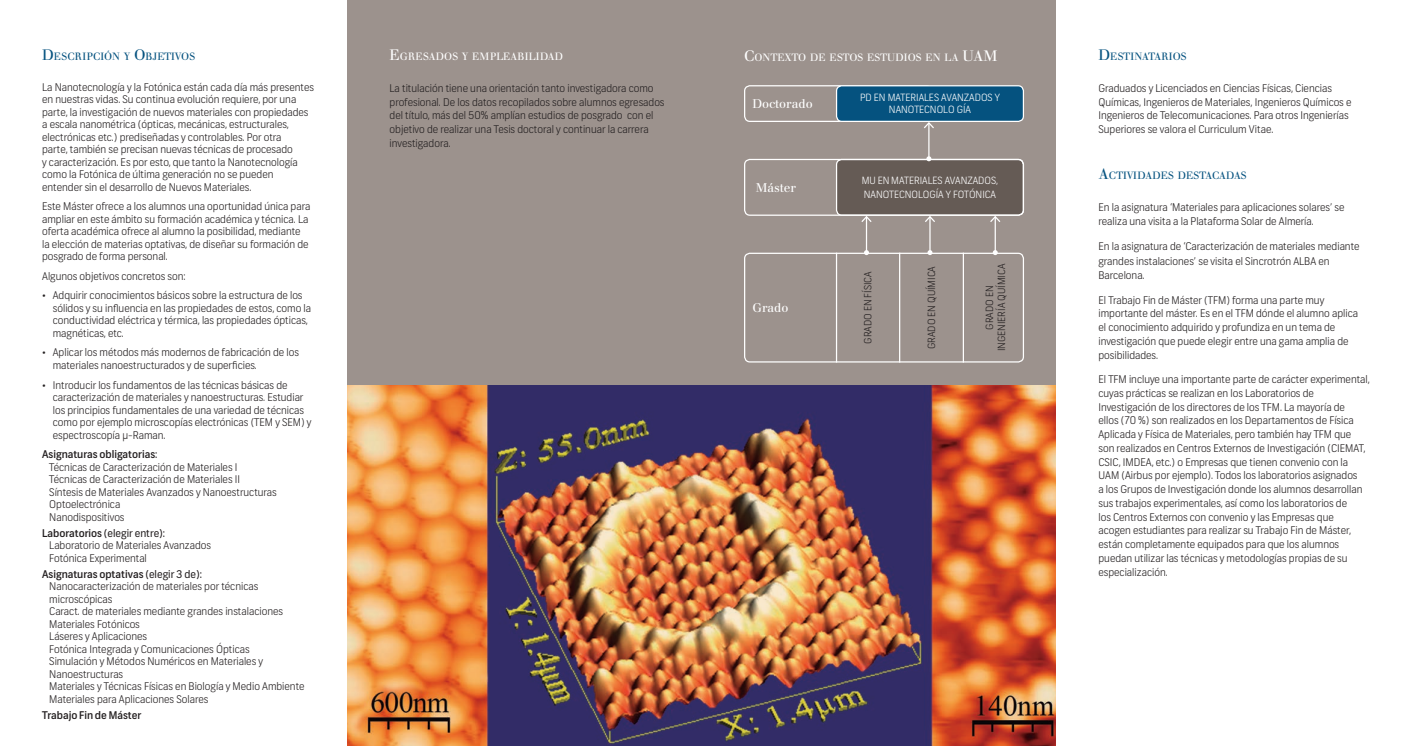
<style>
.page{position:relative;width:1403px;height:746px;background:#fff}
.page>*{position:absolute;margin:0;border:0;box-sizing:border-box;transform-origin:0 0}
.t1{font:12.5px "Walbaum";color:#fff}
.t2{font:300 10.62px/12.5px "Frank";color:#231f20}
.t3{font:500 10.62px "Frank";color:#231f20}
.t4{font:10.5px "Walbaum";letter-spacing:-.005em;color:#fff}
.t5{font:10.5px "Walbaum";letter-spacing:-.015em;color:#05527f}
.t6{font:10.5px "Walbaum";letter-spacing:.005em;color:#05527f}
.t7{font:300 10px/13.8px "Frank";color:#fff}
.t8{font:300 10px/12px "Frank";color:#231f20;text-align:center}
.s1{font-size:15px}
.s2{font-weight:500}
.s3{font-weight:400}
</style>
<div class="page">
<div style="left:347px;top:0;width:709px;height:745px;background:#9c928d"></div>
<div style="left:744px;top:85px;width:188px;height:37px;border:1px solid #fff;border-radius:5px"></div>
<div style="left:836px;top:159px;width:187px;height:56px;background:#655b55;border-radius:5px"></div>
<div style="left:744px;top:159px;width:280px;height:57px;border:1px solid #fff;border-radius:5px"></div>
<div style="left:836px;top:86px;width:187px;height:35px;background:#05527f;border-radius:5px"></div>
<div style="left:836px;top:85px;width:188px;height:37px;border:1px solid #fff;border-radius:5px"></div>
<hr style="left:928px;top:123px;width:1px;height:36px;background:#fff">
<svg style="left:926px;top:156px;width:5px;height:5px"></svg>
<svg style="left:922px;top:121px;width:13px;height:9px"></svg>
<hr style="left:866px;top:217px;width:1px;height:36px;background:#fff">
<svg style="left:860px;top:215px;width:13px;height:8px"></svg>
<hr style="left:929px;top:217px;width:1px;height:36px;background:#fff">
<svg style="left:923px;top:215px;width:13px;height:8px"></svg>
<hr style="left:994px;top:217px;width:2px;height:36px;background:#fff">
<svg style="left:988px;top:215px;width:13px;height:8px"></svg>
<div style="left:744px;top:253px;width:280px;height:109px;border:1px solid #fff;border-radius:5px"></div>
<hr style="left:836px;top:253px;width:1px;height:109px;background:#fff">
<hr style="left:899px;top:253px;width:1px;height:109px;background:#fff">
<hr style="left:962px;top:253px;width:2px;height:109px;background:#fff">
<img style="left:347px;top:385px;width:709px;height:361px">
<p class="t6" style="left:42px;top:51px;width:154px"><span class="s1">D</span>ESCRIPCIÓN Y <span class="s1">O</span>BJETIVOS</p>
<p class="t2" style="left:42px;top:81px;width:273px">La Nanotecnología y la Fotónica están cada día más presentes en nuestras vidas. Su continua evolución requiere, por una parte, la investigación de nuevos materiales con propiedades a escala nanométrica (ópticas, mecánicas, estructurales, electrónicas etc.) prediseñadas y controlables. Por otra<br>parte, también se precisan nuevas técnicas de procesado<br>y caracterización. Es por esto, que tanto la Nanotecnología como la Fotónica de última generación no se pueden entender sin el desarrollo de Nuevos Materiales.</p>
<p class="t2" style="left:42px;top:200px;width:270px">Este Máster ofrece a los alumnos una oportunidad única para ampliar en este ámbito su formación académica y técnica. La oferta académica ofrece al alumno la posibilidad, mediante la elección de materias optativas, de diseñar su formación de posgrado de forma personal.</p>
<p class="t2" style="left:42px;top:270px;width:145px">Algunos objetivos concretos son:</p>
<p class="t2" style="left:53px;top:289px;width:260px;text-indent:-11px">• Adquirir conocimientos básicos sobre la estructura de los sólidos y su influencia en las propiedades de estos, como la conductividad eléctrica y térmica, las propiedades ópticas, magnéticas, etc.</p>
<p class="t2" style="left:53px;top:346px;width:248px;text-indent:-11px">• Aplicar los métodos más modernos de fabricación de los materiales nanoestructurados y de superficies.</p>
<p class="t2" style="left:53px;top:379px;width:260px;text-indent:-11px">• Introducir los fundamentos de las técnicas básicas de caracterización de materiales y nanoestructuras. Estudiar los principios fundamentales de una variedad de técnicas como por ejemplo microscopías electrónicas (TEM y SEM) y espectroscopía μ-Raman.</p>
<p class="t2" style="left:49px;top:448px;width:229px;text-indent:-7px"><span class="s2">Asignaturas obligatorias</span><span class="s3">:<br></span>Técnicas de Caracterización de Materiales I Técnicas de Caracterización de Materiales II<br>Síntesis de Materiales Avanzados y Nanoestructuras Optoelectrónica<br>Nanodispositivos</p>
<p class="t2" style="left:49px;top:527px;width:163px;text-indent:-7px"><span class="s2">Laboratorios</span> <span class="s3">(elegir entre):<br></span>Laboratorio de Materiales Avanzados<br>Fotónica Experimental</p>
<p class="t2" style="left:49px;top:568px;width:257px;text-indent:-7px"><span class="s2">Asignaturas optativas</span> <span class="s3">(elegir 3 de):<br></span>Nanocaracterización de materiales por técnicas microscópicas<br>Caract. de materiales mediante grandes instalaciones Materiales Fotónicos<br>Láseres y Aplicaciones<br>Fotónica Integrada y Comunicaciones Ópticas<br>Simulación y Métodos Numéricos en Materiales y Nanoestructuras<br>Materiales y Técnicas Físicas en Biología y Medio Ambiente Materiales para Aplicaciones Solares</p>
<p class="t3" style="left:42px;top:708px;width:101px">Trabajo Fin de Máster</p>
<p class="t4" style="left:389px;top:51px;width:175px"><span class="s1">E</span>GRESADOS Y EMPLEABILIDAD</p>
<p class="t2" style="left:389px;top:81px;width:276px;line-height:13.8px">La titulación tiene una orientación tanto investigadora como profesional. De los datos recopilados sobre alumnos egresados del título, más del 50% amplían estudios de posgrado con el objetivo de realizar una Tesis doctoral y continuar la carrera investigadora.</p>
<p class="t4" style="left:744px;top:52px;width:255px"><span class="s1">C</span> ONTEXTO DE ESTOS ESTUDIOS EN LA <span class="s1">UAM</span></p>
<p class="t1" style="left:752px;top:97px;width:62px">Doctorado</p>
<p class="t7" style="left:860px;top:92px;width:141px;line-height:12px;text-align:center">PD EN MATERIALES AVANZADOS Y<br>NANOTECNOLO GÍA</p>
<p class="t1" style="left:755px;top:180px;width:42px">Máster</p>
<p class="t1" style="left:752px;top:301px;width:38px">Grado</p>
<p class="t7" style="left:862px;top:174px;width:138px">MU EN MATERIALES AVANZADOS,<br>NANOTECNOLOGÍA Y FOTÓNICA</p>
<p class="t8" style="left:862px;top:344px;width:74px;rotate:-90deg">GRADO EN FÍSICA</p>
<p class="t8" style="left:926px;top:349px;width:85px;rotate:-90deg">GRADO EN QUÍMICA</p>
<p class="t8" style="left:983px;top:351px;width:89px;rotate:-90deg">GRADO EN<br>INGENIERÍA QUÍMICA</p>
<p class="t5" style="left:1098px;top:51px;width:90px"><span class="s1">D</span>ESTINATARIOS</p>
<p class="t2" style="left:1098px;top:81px;width:254px;line-height:13.8px">Graduados y Licenciados en Ciencias Físicas, Ciencias Químicas, Ingenieros de Materiales, Ingenieros Químicos e Ingenieros de Telecomunicaciones. Para otros Ingenierías Superiores se valora el Curriculum Vitae.</p>
<p class="t5" style="left:1098px;top:169px;width:150px"><span class="s1">A</span>CTIVIDADES DESTACADAS</p>
<p class="t2" style="left:1098px;top:200px;width:247px;line-height:14.4px">En la asignatura ‘Materiales para aplicaciones solares’ se realiza una visita a la Plataforma Solar de Almería.</p>
<p class="t2" style="left:1098px;top:240px;width:262px;line-height:14.4px">En la asignatura de ‘Caracterización de materiales mediante grandes instalaciones’ se visita el Sincrotrón ALBA en<br>Barcelona.</p>
<p class="t2" style="left:1098px;top:293px;width:261px;line-height:13.8px">El Trabajo Fin de Máster (TFM) forma una parte muy importante del máster. Es en el TFM dónde el alumno aplica el conocimiento adquirido y profundiza en un tema de investigación que puede elegir entre una gama amplia de posibilidades.</p>
<p class="t2" style="left:1098px;top:372px;width:273px;line-height:13.8px">El TFM incluye una importante parte de carácter experimental, cuyas prácticas se realizan en los Laboratorios de Investigación de los directores de los TFM. La mayoría de<br>ellos (70 %) son realizados en los Departamentos de Física Aplicada y Física de Materiales, pero también hay TFM que son realizados en Centros Externos de Investigación (CIEMAT, CSIC, IMDEA, etc.) o Empresas que tienen convenio con la UAM (Airbus por ejemplo). Todos los laboratorios asignados<br>a los Grupos de Investigación donde los alumnos desarrollan sus trabajos experimentales, así como los laboratorios de<br>los Centros Externos con convenio y las Empresas que<br>acogen estudiantes para realizar su Trabajo Fin de Máster, están completamente equipados para que los alumnos puedan utilizar las técnicas y metodologías propias de su especialización.</p>
</div>
